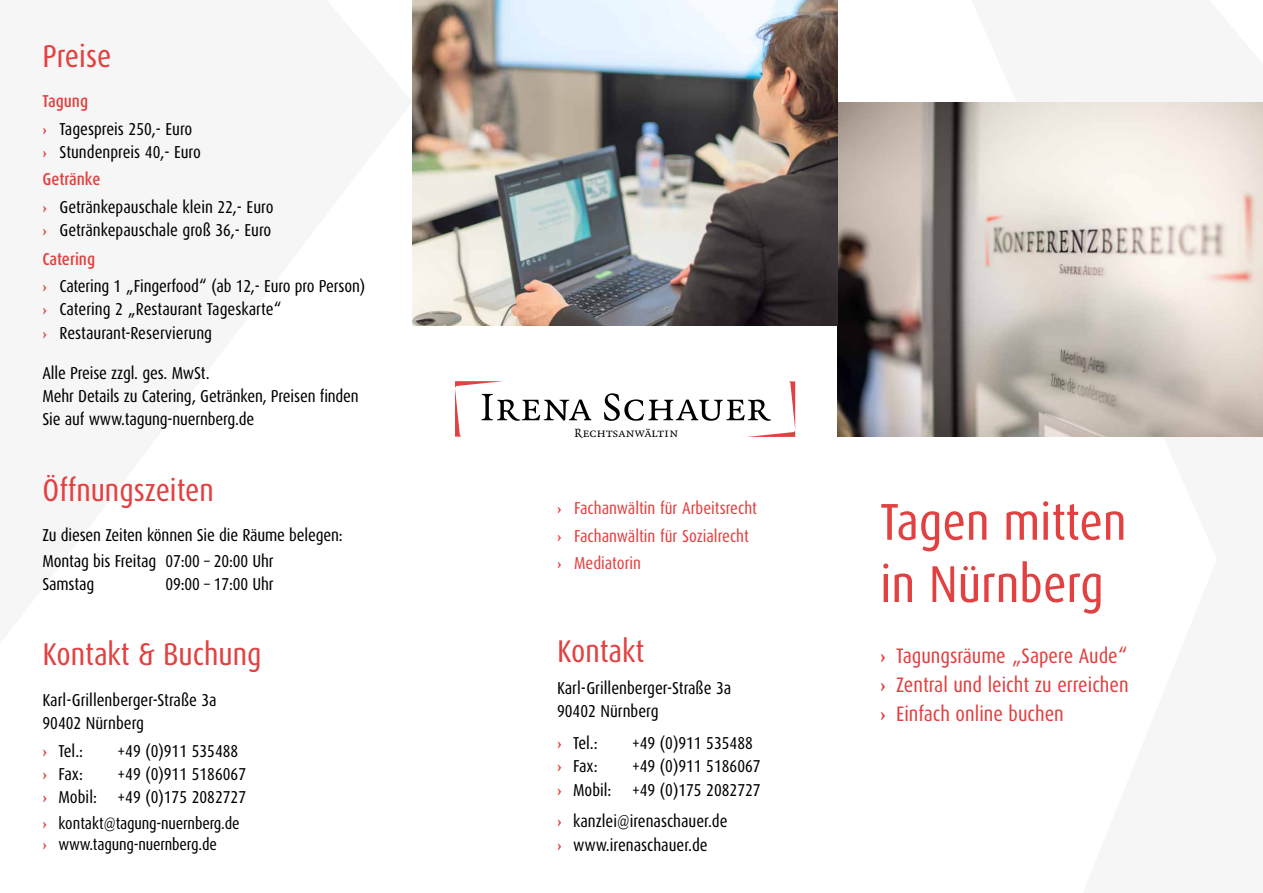
<style>
.page{position:relative;width:1263px;height:893px;background:#fff}
.page>*{position:absolute;margin:0;border:0;box-sizing:border-box;transform-origin:0 0}
.t1{font:51.9px/62.2px "Dax Condensed";color:#e24141}
.t2{font:31.5px "Dax Condensed";color:#e24141}
.t3{font:21px/29.4px "Dax Condensed";color:#e24141;text-align:justify}
.t4{font:17.25px/23.2px "Dax Condensed";color:#000}
.t5{font:17.25px/27.5px "Dax Condensed";color:#e24141}
.t6{font:16.5px/21.6px "Dax Condensed";letter-spacing:-.01em;color:#000}
.t7{font:12.9px "Quadraat Small Caps";color:#000}
.s1{font-weight:500;color:#e24141}
.s2{font-family:"Quadraat";font-weight:700;font-size:16.5px;color:#e24141}
.s3{font-family:"Quadraat";font-weight:700;color:#e24141}
.s4{font-family:"Quadraat";font-weight:700;font-size:16.5px}
.s5{font-family:"Quadraat";font-weight:700}
</style>
<div class="page">
<img style="left:838px;top:102px;width:425px;height:335px">
<svg style="left:455px;top:381px;width:340px;height:56px"></svg>
<img style="left:412px;top:0;width:426px;height:326px">
<h2 class="t2" style="left:43px;top:39px;width:70px">Preise</h2>
<p class="t4" style="left:43px;top:88px;width:151px;line-height:27.5px"><span class="s1">Tagung<br></span><span class="s2">›</span> Tagespreis 250,- Euro</p>
<p class="t4" style="left:43px;top:138px;width:232px;line-height:27.5px"><span class="s2">›</span> Stundenpreis 40,- Euro<br><span class="s1">Getränke<br></span><span class="s2">›</span> Getränkepauschale klein 22,- Euro</p>
<p class="t4" style="left:43px;top:216px;width:324px;line-height:27.9px"><span class="s2">›</span> Getränkepauschale groß 36,- Euro<br><span class="s1">Catering<br></span><span class="s2">›</span> Catering 1 „Fingerfood“ (ab 12,- Euro pro Person)</p>
<p class="t4" style="left:43px;top:298px;width:241px"><span class="s2">›</span> Catering 2 „Restaurant Tageskarte“ <span class="s2">›</span> Restaurant-Reservierung</p>
<p class="t4" style="left:43px;top:361px;width:318px">Alle Preise zzgl. ges. MwSt.<br>Mehr Details zu Catering, Getränken, Preisen finden<br>Sie auf www.tagung-nuernberg.de</p>
<h2 class="t2" style="left:43px;top:473px;width:173px">Öffnungszeiten</h2>
<p class="t4" style="left:43px;top:521px;width:302px;line-height:26.7px">Zu diesen Zeiten können Sie die Räume belegen:<br>Montag bis Freitag 07:00 – 20:00 Uhr</p>
<p class="t4" style="left:43px;top:572px;width:53px">Samstag</p>
<p class="t4" style="left:166px;top:572px;width:110px">09:00 – 17:00 Uhr</p>
<h2 class="t2" style="left:43px;top:637px;width:220px">Kontakt &amp; Buchung</h2>
<p class="t4" style="left:43px;top:688px;width:176px">Karl-Grillenberger-Straße 3a<br>90402 Nürnberg</p>
<p class="t4" style="left:43px;top:739px;width:42px"><span class="s3">›</span> Tel.:</p>
<p class="t4" style="left:118px;top:739px;width:122px">+49 (0)911 535488</p>
<p class="t4" style="left:43px;top:762px;width:42px"><span class="s3">›</span> Fax:</p>
<p class="t4" style="left:43px;top:762px;width:205px;text-align:right">+49 (0)911 5186067<br><span class="s3">›</span> Mobil: +49 (0)175 2082727</p>
<p class="t6" style="left:43px;top:813px;width:199px"><span class="s3">›</span> kontakt@tagung-nuernberg.de <span class="s3">›</span> www.tagung-nuernberg.de</p>
<p class="t7" style="left:574px;top:426px;width:106px">Rechtsanwältin</p>
<p class="t5" style="left:557px;top:495px;width:201px"><span class="s4">›</span> Fachanwältin für Arbeitsrecht <span class="s4">›</span> Fachanwältin für Sozialrecht <span class="s4">›</span> Mediatorin</p>
<h2 class="t2" style="left:557px;top:634px;width:89px">Kontakt</h2>
<p class="t4" style="left:557px;top:677px;width:176px">Karl-Grillenberger-Straße 3a<br>90402 Nürnberg</p>
<p class="t4" style="left:557px;top:732px;width:42px"><span class="s3">›</span> Tel.:</p>
<p class="t4" style="left:632px;top:732px;width:122px">+49 (0)911 535488</p>
<p class="t4" style="left:557px;top:755px;width:42px"><span class="s3">›</span> Fax:</p>
<p class="t4" style="left:557px;top:755px;width:205px;text-align:right">+49 (0)911 5186067<br><span class="s3">›</span> Mobil: +49 (0)175 2082727</p>
<p class="t4" style="left:557px;top:810px;width:172px"><span class="s3">›</span> kanzlei@irenaschauer.de <span class="s3">›</span> www.irenaschauer.de</p>
<h1 class="t1" style="left:880px;top:491px;width:248px">Tagen mitten in Nürnberg</h1>
<p class="t3" style="left:880px;top:641px;width:250px"><span class="s5">›</span> Tagungsräume „Sapere Aude“ <span class="s5">›</span> Zentral und leicht zu erreichen <span class="s5">›</span> Einfach online buchen</p>
</div>
